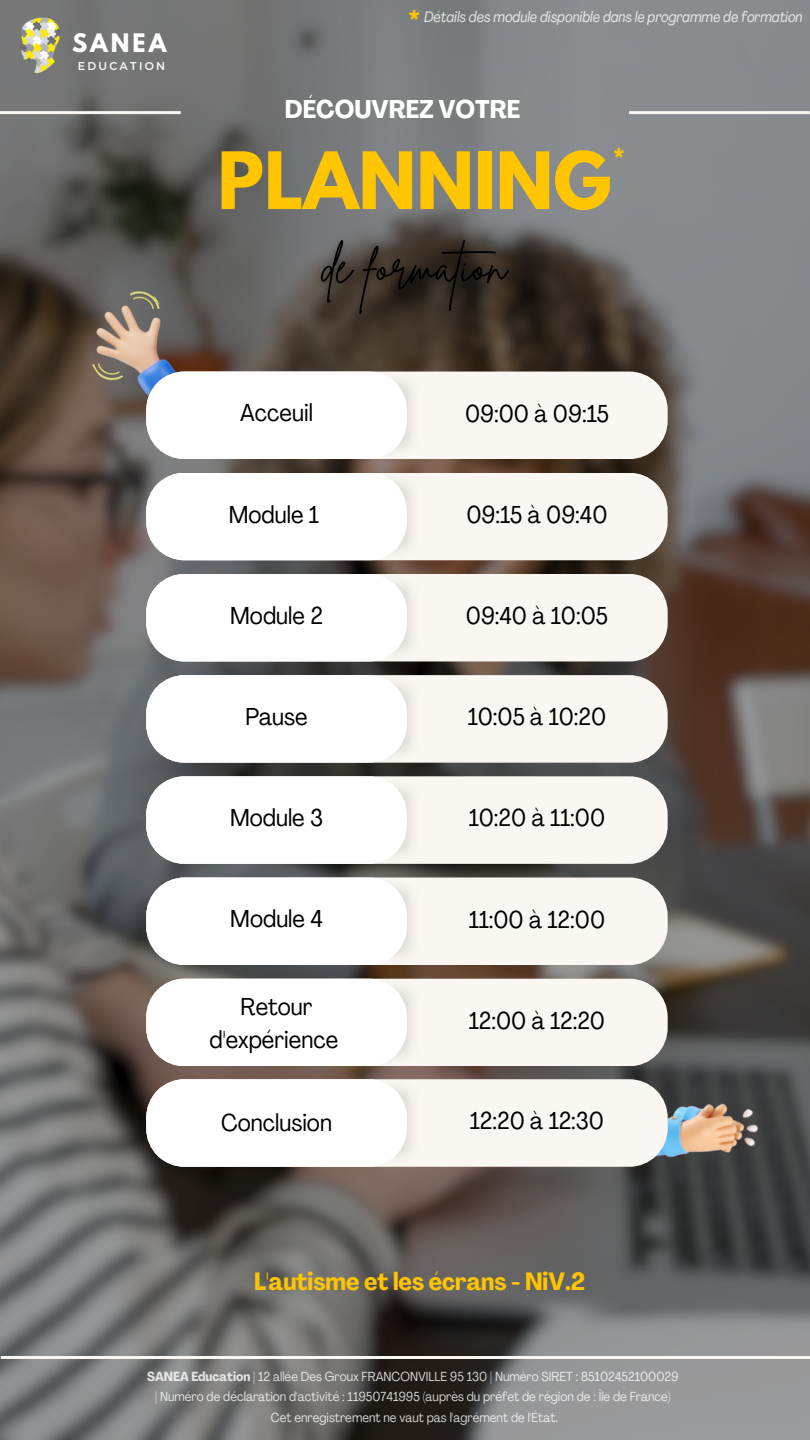
<style>
.page{position:relative;width:810px;height:1440px;background:#fff}
.page>*{position:absolute;margin:0;border:0;box-sizing:border-box;transform-origin:0 0}
.t1{font:700 70px "League Spartan";color:#ffc500}
.t2{font:700 28px "League Spartan";color:#ffc500}
.t3{font:700 condensed 25.3px "Agrandir";color:#fff}
.t4{font:700 condensed 24.5px "Agrandir";color:#ffc500}
.t5{font:condensed 24.2px/33.3px "Agrandir";color:#000;text-align:center}
.t6{font:700 22.6px "League Spartan";letter-spacing:.13em;color:#fff}
.t7{font:italic condensed 15px "Agrandir";color:#fff}
.t8{font:condensed 13px/20.3px "Agrandir";color:#fff;text-align:center}
.t9{font:11.3px "Montserrat";letter-spacing:.2em;color:#fff}
.s1{font-family:"League Spartan";font-weight:700;font-style:normal;font-stretch:normal;font-size:28px;color:#ffc500}
.s2{font-weight:700}
</style>
<div class="page">
<img style="left:0;top:0;width:810px;height:1440px">
<hr style="left:1px;top:1356px;width:809px;height:3px;background:#faf6f1">
<hr style="left:0;top:111px;width:181px;height:3px;background:#faf6f1">
<hr style="left:629px;top:111px;width:181px;height:3px;background:#faf6f1">
<img style="left:12px;top:10px;width:59px;height:74px">
<img style="left:71px;top:283px;width:132px;height:134px">
<svg style="left:146px;top:372px;width:522px;height:87px"></svg>
<svg style="left:146px;top:473px;width:522px;height:87px"></svg>
<svg style="left:146px;top:574px;width:522px;height:87px"></svg>
<svg style="left:146px;top:675px;width:522px;height:88px"></svg>
<svg style="left:146px;top:776px;width:522px;height:88px"></svg>
<svg style="left:146px;top:878px;width:522px;height:87px"></svg>
<svg style="left:146px;top:979px;width:522px;height:87px"></svg>
<img style="left:636px;top:1068px;width:133px;height:130px">
<svg style="left:146px;top:1079px;width:522px;height:88px"></svg>
<img style="left:309px;top:224px;width:213px;height:105px">
<p class="t6" style="left:72px;top:32px;width:96px">SANEA</p>
<p class="t9" style="left:78px;top:59px;width:89px">EDUCATION</p>
<p class="t7" style="left:408px;top:11px;width:397px"><span class="s1">*</span> Détails des module disponible dans le programme de formation</p>
<p class="t3" style="left:285px;top:99px;width:237px">DÉCOUVREZ VOTRE</p>
<p class="t2" style="left:612px;top:147px;width:15px">*</p>
<p class="t1" style="left:217px;top:146px;width:396px">PLANNING</p>
<p class="t5" style="left:240px;top:399px;width:74px">Acceuil</p>
<p class="t5" style="left:465px;top:399px;width:145px">09:00 à 09:15</p>
<p class="t5" style="left:229px;top:500px;width:92px">Module 1</p>
<p class="t5" style="left:466px;top:500px;width:143px">09:15 à 09:40</p>
<p class="t5" style="left:230px;top:601px;width:94px">Module 2</p>
<p class="t5" style="left:466px;top:601px;width:144px">09:40 à 10:05</p>
<p class="t5" style="left:245px;top:702px;width:64px">Pause</p>
<p class="t5" style="left:468px;top:702px;width:140px">10:05 à 10:20</p>
<p class="t5" style="left:230px;top:803px;width:95px">Module 3</p>
<p class="t5" style="left:469px;top:804px;width:138px">10:20 à 11:00</p>
<p class="t5" style="left:230px;top:905px;width:94px">Module 4</p>
<p class="t5" style="left:469px;top:905px;width:138px">11:00 à 12:00</p>
<p class="t5" style="left:210px;top:992px;width:130px">Retour d'expérience</p>
<p class="t5" style="left:469px;top:1006px;width:138px">12:00 à 12:20</p>
<p class="t5" style="left:221px;top:1108px;width:112px">Conclusion</p>
<p class="t5" style="left:470px;top:1107px;width:136px">12:20 à 12:30</p>
<p class="t4" style="left:254px;top:1272px;width:333px">L'autisme et les écrans - NiV.2</p>
<p class="t8" style="left:147px;top:1368px;width:533px"><span class="s2">SANEA Education</span> | 12 allée Des Groux FRANCONVILLE 95 130 | Numéro SIRET : 85102452100029 | Numéro de déclaration d'activité : 11950741995 (auprès du préfet de région de : Île de France)<br>Cet enregistrement ne vaut pas l'agrément de l'État.</p>
</div>
